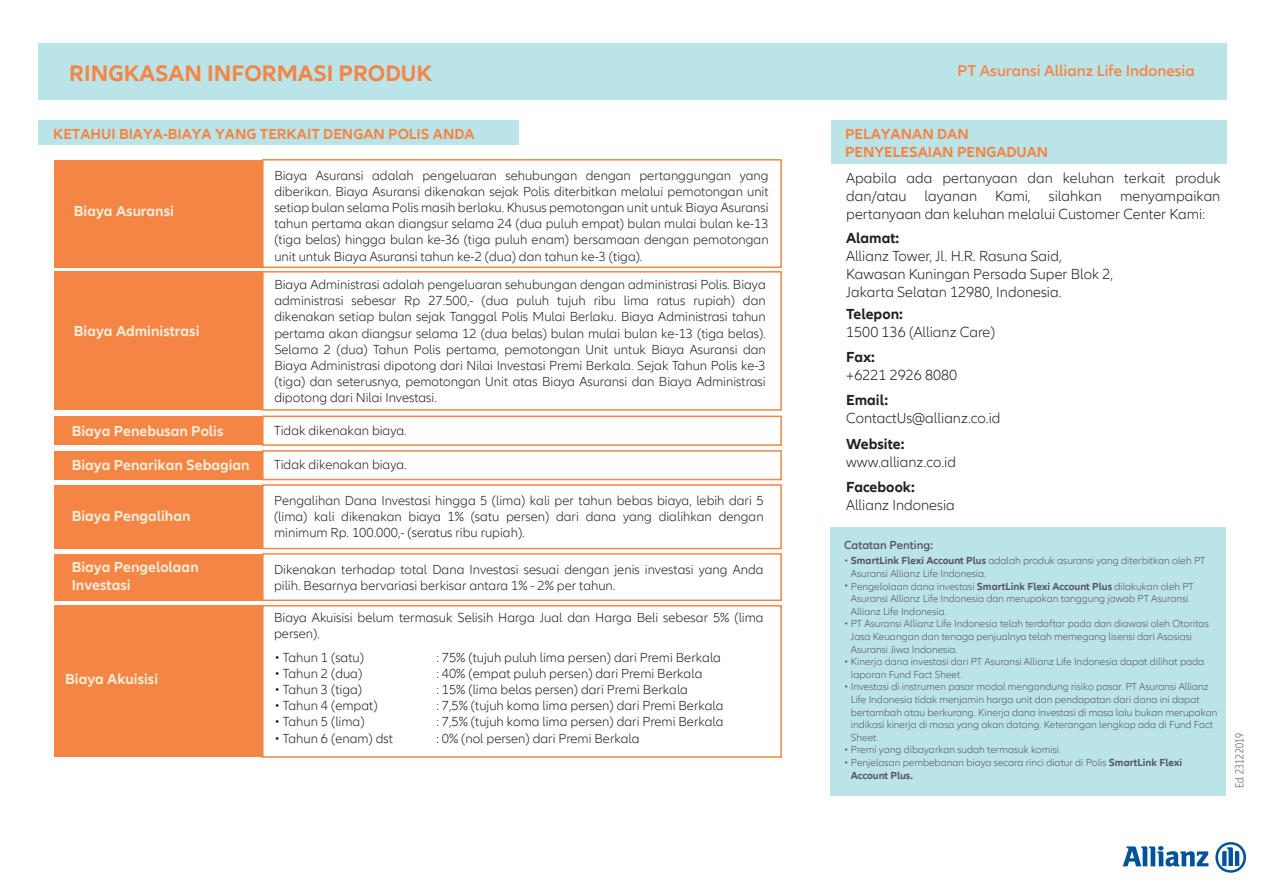
<style>
.page{position:relative;width:1263px;height:893px;background:#fff}
.page>*{position:absolute;margin:0;border:0;box-sizing:border-box;transform-origin:0 0}
.t1{font:700 23.1px "Allianz Neo";color:#f58545}
.t2{font:600 16.2px "Allianz Neo";color:#f58545}
.t3{font:300 15px/18px "Allianz Neo";color:#231f20}
.t4{font:700 15px/18px "Allianz Neo";color:#efecd6}
.t5{font:700 15px/18px "Allianz Neo";color:#f58545}
.t6{font:700 15px "Allianz Neo";color:#231f20}
.t7{font:300 13.5px/16.2px "Allianz Neo";color:#231f20;text-align:justify}
.t8{font:600 12px "Allianz Neo";color:#595363}
.t9{font:300 condensed 12px "Allianz Neo";color:#606060}
.t10{font:300 10.5px/12.6px "Allianz Neo";color:#595363}
.s1{font-weight:700}
</style>
<div class="page">
<svg style="left:1123px;top:846px;width:85px;height:20px"></svg>
<svg style="left:1215px;top:842px;width:31px;height:31px"></svg>
<div style="left:39px;top:120px;width:480px;height:24px;background:#bae4e8"></div>
<div style="left:54px;top:160px;width:209px;height:107px;background:#f58545"></div>
<div style="left:54px;top:272px;width:209px;height:138px;background:#f58545"></div>
<div style="left:54px;top:416px;width:209px;height:29px;background:#f58545"></div>
<div style="left:262px;top:416px;width:520px;height:30px;border:2px solid #f58545"></div>
<div style="left:54px;top:451px;width:209px;height:29px;background:#f58545"></div>
<div style="left:262px;top:450px;width:520px;height:30px;border:2px solid #f58545"></div>
<div style="left:54px;top:485px;width:209px;height:64px;background:#f58545"></div>
<div style="left:262px;top:484px;width:520px;height:65px;border:2px solid #f58545"></div>
<div style="left:54px;top:554px;width:209px;height:46px;background:#f58545"></div>
<div style="left:262px;top:553px;width:520px;height:48px;border:2px solid #f58545"></div>
<div style="left:262px;top:159px;width:520px;height:109px;border:2px solid #f58545"></div>
<div style="left:262px;top:271px;width:520px;height:140px;border:2px solid #f58545"></div>
<div style="left:54px;top:606px;width:209px;height:151px;background:#f58545"></div>
<div style="left:262px;top:605px;width:520px;height:153px;border:2px solid #f58545"></div>
<div style="left:831px;top:528px;width:395px;height:268px;background:#bae4e8"></div>
<div style="left:831px;top:120px;width:395px;height:44px;background:#bae4e8"></div>
<div style="left:38px;top:43px;width:1188px;height:56px;background:#bae4e8"></div>
<h1 class="t1" style="left:69px;top:60px;width:365px">RINGKASAN INFORMASI PRODUK</h1>
<p class="t2" style="left:957px;top:61px;width:239px">PT Asuransi Allianz Life Indonesia</p>
<p class="t5" style="left:53px;top:125px;width:423px">KETAHUI BIAYA-BIAYA YANG TERKAIT DENGAN POLIS ANDA</p>
<p class="t7" style="left:274px;top:167px;width:496px">Biaya Asuransi adalah pengeluaran sehubungan dengan pertanggungan yang diberikan. Biaya Asuransi dikenakan sejak Polis diterbitkan melalui pemotongan unit setiap bulan selama Polis masih berlaku. Khusus pemotongan unit untuk Biaya Asuransi tahun pertama akan diangsur selama 24 (dua puluh empat) bulan mulai bulan ke-13 (tiga belas) hingga bulan ke-36 (tiga puluh enam) bersamaan dengan pemotongan unit untuk Biaya Asuransi tahun ke-2 (dua) dan tahun ke-3 (tiga).</p>
<p class="t7" style="left:274px;top:277px;width:493px">Biaya Administrasi adalah pengeluaran sehubungan dengan administrasi Polis. Biaya administrasi sebesar Rp 27.500,- (dua puluh tujuh ribu lima ratus rupiah) dan dikenakan setiap bulan sejak Tanggal Polis Mulai Berlaku. Biaya Administrasi tahun pertama akan diangsur selama 12 (dua belas) bulan mulai bulan ke-13 (tiga belas).<br>Selama 2 (dua) Tahun Polis pertama, pemotongan Unit untuk Biaya Asuransi dan Biaya Administrasi dipotong dari Nilai Investasi Premi Berkala. Sejak Tahun Polis ke-3 (tiga) dan seterusnya, pemotongan Unit atas Biaya Asuransi dan Biaya Administrasi dipotong dari Nilai Investasi.</p>
<p class="t4" style="left:72px;top:422px;width:153px">Biaya Penebusan Polis</p>
<p class="t7" style="left:274px;top:423px;width:134px">Tidak dikenakan biaya.</p>
<p class="t4" style="left:72px;top:456px;width:180px">Biaya Penarikan Sebagian</p>
<p class="t7" style="left:274px;top:457px;width:134px">Tidak dikenakan biaya.</p>
<p class="t4" style="left:72px;top:507px;width:120px">Biaya Pengalihan</p>
<p class="t4" style="left:74px;top:203px;width:101px">Biaya Asuransi</p>
<p class="t4" style="left:74px;top:322px;width:127px">Biaya Administrasi</p>
<p class="t7" style="left:274px;top:493px;width:491px">Pengalihan Dana Investasi hingga 5 (lima) kali per tahun bebas biaya, lebih dari 5 (lima) kali dikenakan biaya 1% (satu persen) dari dana yang dialihkan dengan minimum Rp. 100.000,- (seratus ribu rupiah).</p>
<p class="t4" style="left:72px;top:558px;width:129px">Biaya Pengelolaan<br>Investasi</p>
<p class="t7" style="left:274px;top:562px;width:491px">Dikenakan terhadap total Dana Investasi sesuai dengan jenis investasi yang Anda pilih. Besarnya bervariasi berkisar antara 1% - 2% per tahun.</p>
<p class="t7" style="left:274px;top:610px;width:491px">Biaya Akuisisi belum termasuk Selisih Harga Jual dan Harga Beli sebesar 5% (lima persen).</p>
<p class="t4" style="left:65px;top:670px;width:94px">Biaya Akuisisi</p>
<p class="t7" style="left:274px;top:649px;width:91px">• Tahun 1 (satu)</p>
<p class="t7" style="left:436px;top:649px;width:286px">: 75% (tujuh puluh lima persen) dari Premi Berkala</p>
<p class="t7" style="left:274px;top:666px;width:89px">• Tahun 2 (dua)</p>
<p class="t7" style="left:436px;top:666px;width:268px">: 40% (empat puluh persen) dari Premi Berkala</p>
<p class="t7" style="left:274px;top:682px;width:89px">• Tahun 3 (tiga)</p>
<p class="t7" style="left:436px;top:682px;width:253px">: 15% (lima belas persen) dari Premi Berkala</p>
<p class="t7" style="left:274px;top:698px;width:105px">• Tahun 4 (empat)</p>
<p class="t7" style="left:436px;top:698px;width:289px">: 7,5% (tujuh koma lima persen) dari Premi Berkala</p>
<p class="t7" style="left:274px;top:714px;width:92px">• Tahun 5 (lima)</p>
<p class="t7" style="left:436px;top:714px;width:289px">: 7,5% (tujuh koma lima persen) dari Premi Berkala</p>
<p class="t7" style="left:274px;top:730px;width:120px">• Tahun 6 (enam) dst</p>
<p class="t7" style="left:436px;top:730px;width:205px">: 0% (nol persen) dari Premi Berkala</p>
<p class="t5" style="left:845px;top:125px;width:205px">PELAYANAN DAN<br>PENYELESAIAN PENGADUAN</p>
<p class="t3" style="left:846px;top:169px;width:376px;text-align:justify">Apabila ada pertanyaan dan keluhan terkait produk dan/atau layanan Kami, silahkan menyampaikan pertanyaan dan keluhan melalui Customer Center Kami:</p>
<p class="t6" style="left:846px;top:230px;width:55px">Alamat:</p>
<p class="t3" style="left:846px;top:248px;width:268px">Allianz Tower, Jl. H.R. Rasuna Said,<br>Kawasan Kuningan Persada Super Blok 2,<br>Jakarta Selatan 12980, Indonesia.</p>
<p class="t6" style="left:846px;top:305px;width:58px">Telepon:</p>
<p class="t3" style="left:846px;top:323px;width:150px">1500 136 (Allianz Care)</p>
<p class="t6" style="left:846px;top:348px;width:30px">Fax:</p>
<p class="t3" style="left:846px;top:367px;width:113px">+6221 2926 8080</p>
<p class="t6" style="left:846px;top:392px;width:43px">Email:</p>
<p class="t3" style="left:846px;top:410px;width:156px">ContactUs@allianz.co.id</p>
<p class="t6" style="left:846px;top:435px;width:60px">Website:</p>
<p class="t3" style="left:846px;top:453px;width:111px">www.allianz.co.id</p>
<p class="t6" style="left:846px;top:478px;width:70px">Facebook:</p>
<p class="t3" style="left:846px;top:496px;width:110px">Allianz Indonesia</p>
<p class="t8" style="left:844px;top:538px;width:91px">Catatan Penting:</p>
<p class="t10" style="left:851px;top:555px;width:356px;text-indent:-7px">• <span class="s1">SmartLink Flexi Account Plus</span> adalah produk asuransi yang diterbitkan oleh PT<br>Asuransi Allianz Life Indonesia.</p>
<p class="t10" style="left:851px;top:580px;width:344px;text-indent:-7px">• Pengelolaan dana investasi <span class="s1">SmartLink Flexi Account Plus</span> dilakukan oleh PT<br>Asuransi Allianz Life Indonesia dan merupakan tanggung jawab PT Asuransi<br>Allianz Life Indonesia.</p>
<p class="t10" style="left:851px;top:618px;width:359px;text-indent:-7px">• PT Asuransi Allianz Life Indonesia telah terdaftar pada dan diawasi oleh Otoritas<br>Jasa Keuangan dan tenaga penjualnya telah memegang lisensi dari Asosiasi<br>Asuransi Jiwa Indonesia.</p>
<p class="t10" style="left:851px;top:656px;width:355px;text-indent:-7px">• Kinerja dana investasi dari PT Asuransi Allianz Life Indonesia dapat dilihat pada laporan Fund Fact Sheet.</p>
<p class="t10" style="left:851px;top:681px;width:368px;text-indent:-7px">• Investasi di instrumen pasar modal mengandung risiko pasar. PT Asuransi Allianz Life Indonesia tidak menjamin harga unit dan pendapatan dari dana ini dapat bertambah atau berkurang. Kinerja dana investasi di masa lalu bukan merupakan indikasi kinerja di masa yang akan datang. Keterangan lengkap ada di Fund Fact Sheet.</p>
<p class="t10" style="left:844px;top:744px;width:218px">• Premi yang dibayarkan sudah termasuk komisi.</p>
<p class="t10" style="left:851px;top:756px;width:333px;text-indent:-7px">• Penjelasan pembebanan biaya secara rinci diatur di Polis <span class="s1">SmartLink Flexi<br>Account Plus.</span></p>
<p class="t9" style="left:1233px;top:788px;width:57px;rotate:-90deg">Ed. 23122019</p>
</div>
